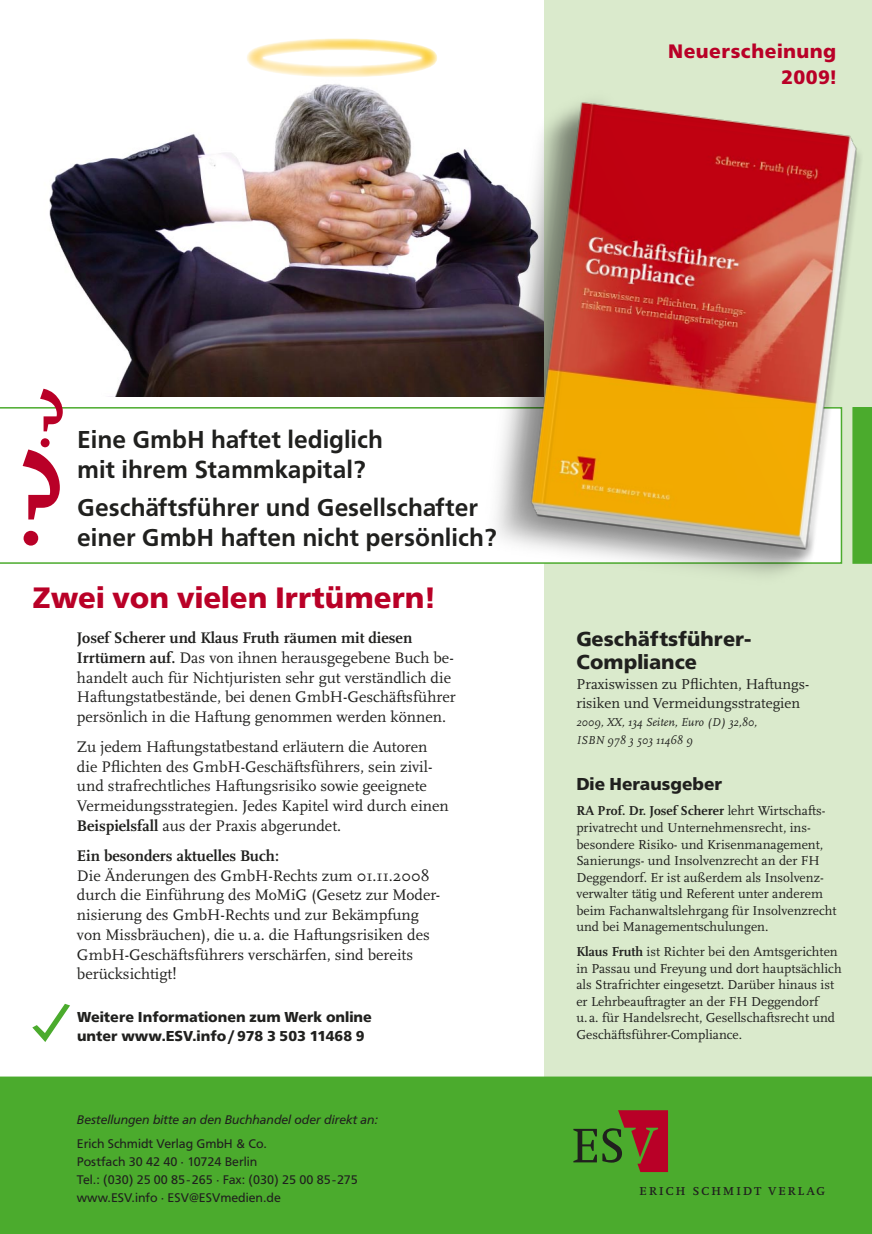
<style>
.page{position:relative;width:872px;height:1234px;background:#fff}
.page>*{position:absolute;margin:0;border:0;box-sizing:border-box;transform-origin:0 0}
.t1{font:700 128.55px "Scala";color:#b90027}
.t2{font:700 78.45px "Scala";color:#b90027}
.t3{font:700 30.75px "Frutus T";color:#b90027}
.t4{font:500 25.5px/30px "Frutus T";color:#20201e}
.t5{font:700 21px/22.5px "Frutus T";color:#20201e}
.t6{font:700 20.25px/25.3px "Frutus T";letter-spacing:.02em;color:#b90027;text-align:right}
.t7{font:700 18px "Frutus T";color:#20201e}
.t8{font:16.05px/19.6px "Scala";color:#20201e}
.t9{font:700 16.05px "Scala";color:#20201e}
.t10{font:15.75px "Swift SC";letter-spacing:.1em;color:#20201e}
.t11{font:700 15px/19.5px "Frutus T";color:#20201e}
.t12{font:15px/18.5px "Scala";color:#20201e}
.t13{font:13.5px/16.5px "Scala";color:#20201e}
.t14{font:13.05px/18px "Frutus T";color:#20201e}
.t15{font:italic 13.05px "Frutus T";color:#20201e}
.t16{font:italic 12px/18px "Scala";color:#20201e}
.s1{font-weight:700}
</style>
<div class="page">
<img style="left:49px;top:39px;width:428px;height:357px">
<div style="left:246px;top:38px;width:191px;height:39px;border:12px solid #fff;border-radius:50%"></div>
<div style="left:544px;top:0;width:328px;height:1233px;background:#daeacc"></div>
<div style="left:0;top:1076px;width:872px;height:157px;background:#4bab2d"></div>
<svg style="left:573px;top:1109px;width:95px;height:62px;background:#6c6129"></svg>
<svg style="left:0;top:407px;width:477px;height:156px"></svg>
<svg style="left:32px;top:1003px;width:38px;height:38px"></svg>
<img style="left:477px;top:165px;width:301px;height:410px">
<img style="left:488px;top:101px;width:384px;height:472px">
<p class="t6" style="left:668px;top:39px;width:170px">Neuerscheinung<br>2009!</p>
<h2 class="t2" style="left:34px;top:376px;width:34px">?</h2>
<h1 class="t1" style="left:13px;top:429px;width:54px">?</h1>
<h3 class="t4" style="left:77px;top:424px;width:307px">Eine GmbH haftet lediglich mit ihrem Stammkapital?</h3>
<h3 class="t4" style="left:77px;top:492px;width:421px">Geschäftsführer und Gesellschafter einer GmbH haften nicht persönlich?</h3>
<h3 class="t3" style="left:32px;top:580px;width:403px">Zwei von vielen Irrtümern!</h3>
<p class="t8" style="left:77px;top:628px;width:380px"><span class="s1">Josef Scherer und Klaus Fruth räumen mit diesen Irrtümern auf.</span> Das von ihnen herausgegebene Buch be&shy;handelt auch für Nichtjuristen sehr gut verständlich die Haftungstatbestände, bei denen GmbH-Geschäftsführer persönlich in die Haftung genommen werden können.</p>
<p class="t8" style="left:77px;top:737px;width:373px">Zu jedem Haftungstatbestand erläutern die Autoren die Pflichten des GmbH-Geschäftsführers, sein zivil&shy;und strafrechtliches Haftungsrisiko sowie geeignete Vermeidungsstrategien. Jedes Kapitel wird durch einen <span class="s1">Beispielsfall</span> aus der Praxis abgerundet.</p>
<p class="t9" style="left:77px;top:846px;width:203px">Ein besonders aktuelles Buch:</p>
<p class="t8" style="left:77px;top:865px;width:363px">Die Änderungen des GmbH-Rechts zum 01.11.2008 durch die Einführung des MoMiG (Gesetz zur Moder&shy;nisierung des GmbH-Rechts und zur Bekämpfung von Missbräuchen), die u. a. die Haftungsrisiken des GmbH-Geschäftsführers verschärfen, sind bereits berücksichtigt!</p>
<p class="t11" style="left:77px;top:1006px;width:296px">Weitere Informationen zum Werk online unter www.ESV.info/978 3 503 11468 9</p>
<p class="t15" style="left:77px;top:1111px;width:302px">Bestellungen bitte an den Buchhandel oder direkt an:</p>
<p class="t14" style="left:77px;top:1134px;width:282px">Erich Schmidt Verlag GmbH &amp; Co.<br>Postfach 30 42 40 · 10724 Berlin<br>Tel.: (030) 25 00 85-265 · Fax: (030) 25 00 85-275 www.ESV.info · esv@esvmedien.de</p>
<h3 class="t5" style="left:576px;top:627px;width:176px">Geschäftsführer-<br>Compliance</h3>
<p class="t12" style="left:576px;top:675px;width:233px">Praxiswissen zu Pflichten, Haftungs&shy;risiken und Vermeidungsstrategien</p>
<p class="t16" style="left:576px;top:713px;width:182px">2009, XX, 134 Seiten, Euro (D) 32,80,<br>ISBN 978 3 503 11468 9</p>
<p class="t7" style="left:576px;top:773px;width:147px">Die Herausgeber</p>
<p class="t13" style="left:576px;top:802px;width:262px"><span class="s1">RA Prof. Dr. Josef Scherer</span> lehrt Wirtschafts&shy;privatrecht und Unternehmensrecht, ins&shy;besondere Risiko- und Krisenmanagement, Sanierungs- und Insolvenzrecht an der FH Deggendorf. Er ist außerdem als Insolvenz&shy;verwalter tätig und Referent unter anderem beim Fachanwaltslehrgang für Insolvenzrecht und bei Managementschulungen.</p>
<p class="t13" style="left:576px;top:943px;width:267px"><span class="s1">Klaus Fruth</span> ist Richter bei den Amtsgerichten in Passau und Freyung und dort hauptsächlich als Strafrichter eingesetzt. Darüber hinaus ist er Lehrbeauftragter an der FH Deggendorf<br>u. a. für Handelsrecht, Gesellschaftsrecht und Geschäftsführer-Compliance.</p>
<p class="t10" style="left:639px;top:1181px;width:187px">erich schmidt verlag</p>
</div>
